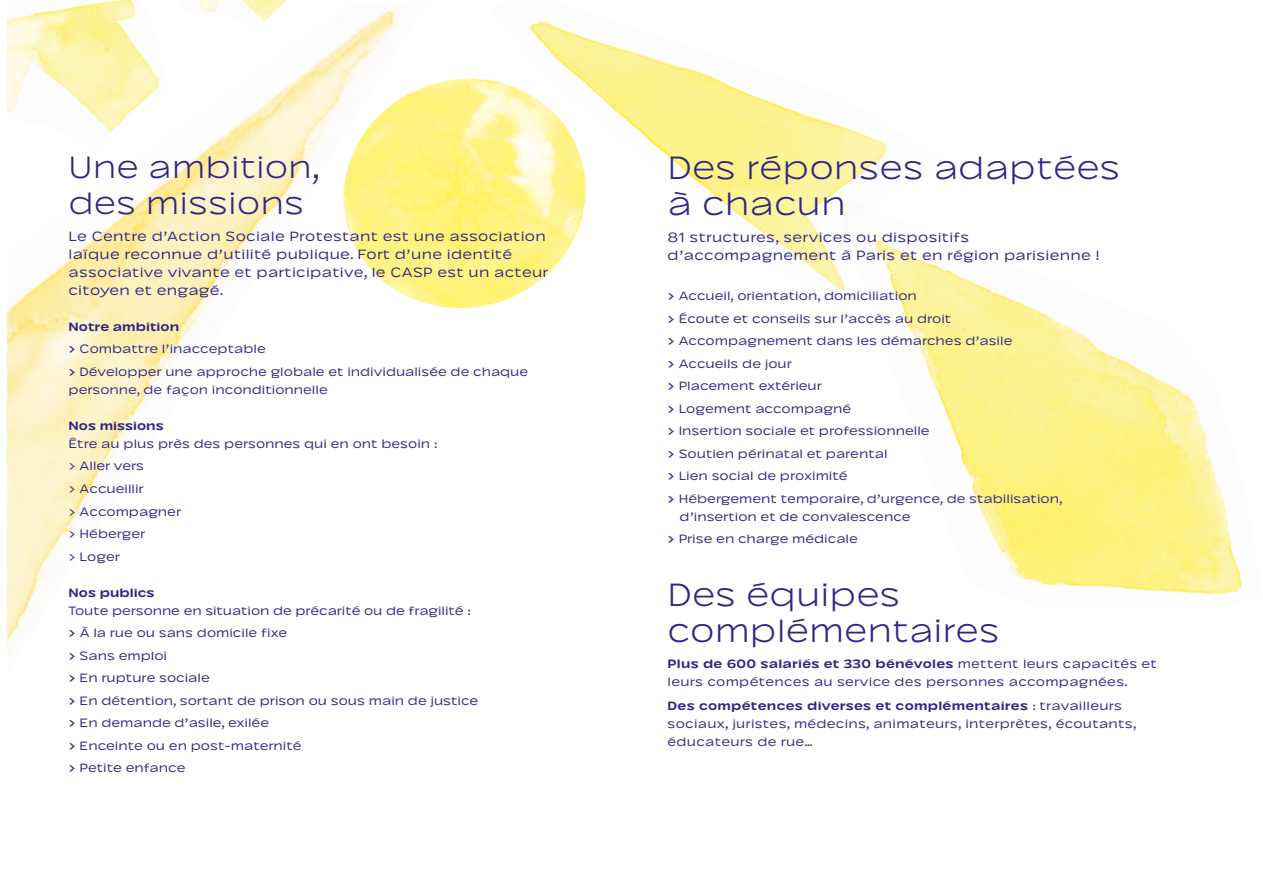
<style>
.page{position:relative;width:1263px;height:893px;background:#fff}
.page>*{position:absolute;margin:0;border:0;box-sizing:border-box;transform-origin:0 0}
.t1{font:300 36px/36px "Naoko AA";color:#312783}
.t2{font:300 34.5px/36px "Naoko AA";color:#312783}
.t3{font:300 15px/18px "Naoko AA";letter-spacing:.02em;color:#312783}
.t4{font:300 13.5px/22.5px "Naoko AA";color:#312783}
.t5{font:300 13.5px/18px "Naoko AA";letter-spacing:.02em;color:#312783}
.t6{font:500 13.5px "Naoko AA";color:#312783}
.s1{font-weight:500}
.s2{font-weight:400}
</style>
<div class="page">
<img style="left:429px;top:78px;width:61px;height:231px">
<img style="left:490px;top:21px;width:397px;height:284px">
<img style="left:842px;top:201px;width:400px;height:394px">
<img style="left:8px;top:8px;width:421px;height:646px">
<img style="left:8px;top:0;width:159px;height:155px">
<img style="left:179px;top:0;width:112px;height:33px">
<h2 class="t2" style="left:69px;top:149px;width:254px">Une ambition, des missions</h2>
<p class="t3" style="left:69px;top:227px;width:481px">Le Centre d’Action Sociale Protestant est une association laïque reconnue d’utilité publique. Fort d’une identité associative vivante et participative, le CASP est un acteur citoyen et engagé.</p>
<p class="t4" style="left:69px;top:315px;width:461px"><span class="s1">Notre ambition<br></span><span class="s2">&gt;</span> Combattre l’inacceptable<br><span class="s2">&gt;</span> Développer une approche globale et individualisée de chaque</p>
<p class="t4" style="left:69px;top:378px;width:261px">personne, de façon inconditionnelle</p>
<p class="t6" style="left:69px;top:418px;width:97px">Nos missions</p>
<p class="t4" style="left:69px;top:432px;width:370px">Être au plus près des personnes qui en ont besoin : &gt; Aller vers<br>&gt; Accueillir<br>&gt; Accompagner<br>&gt; Héberger<br>&gt; Loger</p>
<p class="t6" style="left:69px;top:584px;width:87px">Nos publics</p>
<p class="t4" style="left:69px;top:599px;width:411px">Toute personne en situation de précarité ou de fragilité : <span class="s2">&gt;</span> À la rue ou sans domicile fixe<br><span class="s2">&gt;</span> Sans emploi<br><span class="s2">&gt;</span> En rupture sociale<br><span class="s2">&gt;</span> En détention, sortant de prison ou sous main de justice <span class="s2">&gt;</span> En demande d’asile, exilée<br><span class="s2">&gt;</span> Enceinte ou en post-maternité<br><span class="s2">&gt;</span> Petite enfance</p>
<h1 class="t1" style="left:668px;top:149px;width:454px">Des réponses adaptées à chacun</h1>
<p class="t3" style="left:668px;top:228px;width:433px">81 structures, services ou dispositifs d’accompagnement à Paris et en région parisienne !</p>
<p class="t4" style="left:668px;top:285px;width:397px"><span class="s2">&gt;</span> Accueil, orientation, domiciliation<br><span class="s2">&gt;</span> Écoute et conseils sur l’accès au droit<br><span class="s2">&gt;</span> Accompagnement dans les démarches d’asile<br><span class="s2">&gt;</span> Accueils de jour<br><span class="s2">&gt;</span> Placement extérieur<br><span class="s2">&gt;</span> Logement accompagné<br><span class="s2">&gt;</span> Insertion sociale et professionnelle<br><span class="s2">&gt;</span> Soutien périnatal et parental<br><span class="s2">&gt;</span> Lien social de proximité<br><span class="s2">&gt;</span> Hébergement temporaire, d’urgence, de stabilisation,</p>
<p class="t4" style="left:668px;top:505px;width:244px;text-indent:12px">d’insertion et de convalescence <span class="s2">&gt;</span> Prise en charge médicale</p>
<h1 class="t1" style="left:668px;top:577px;width:333px">Des équipes complémentaires</h1>
<p class="t5" style="left:668px;top:655px;width:491px"><span class="s1">Plus de 600 salariés et 330 bénévoles</span> mettent leurs capacités et leurs compétences au service des personnes accompagnées.</p>
<p class="t5" style="left:668px;top:697px;width:470px"><span class="s1">Des compétences diverses et complémentaires</span> : travailleurs sociaux, juristes, médecins, animateurs, interprètes, écoutants, éducateurs de rue…</p>
</div>
